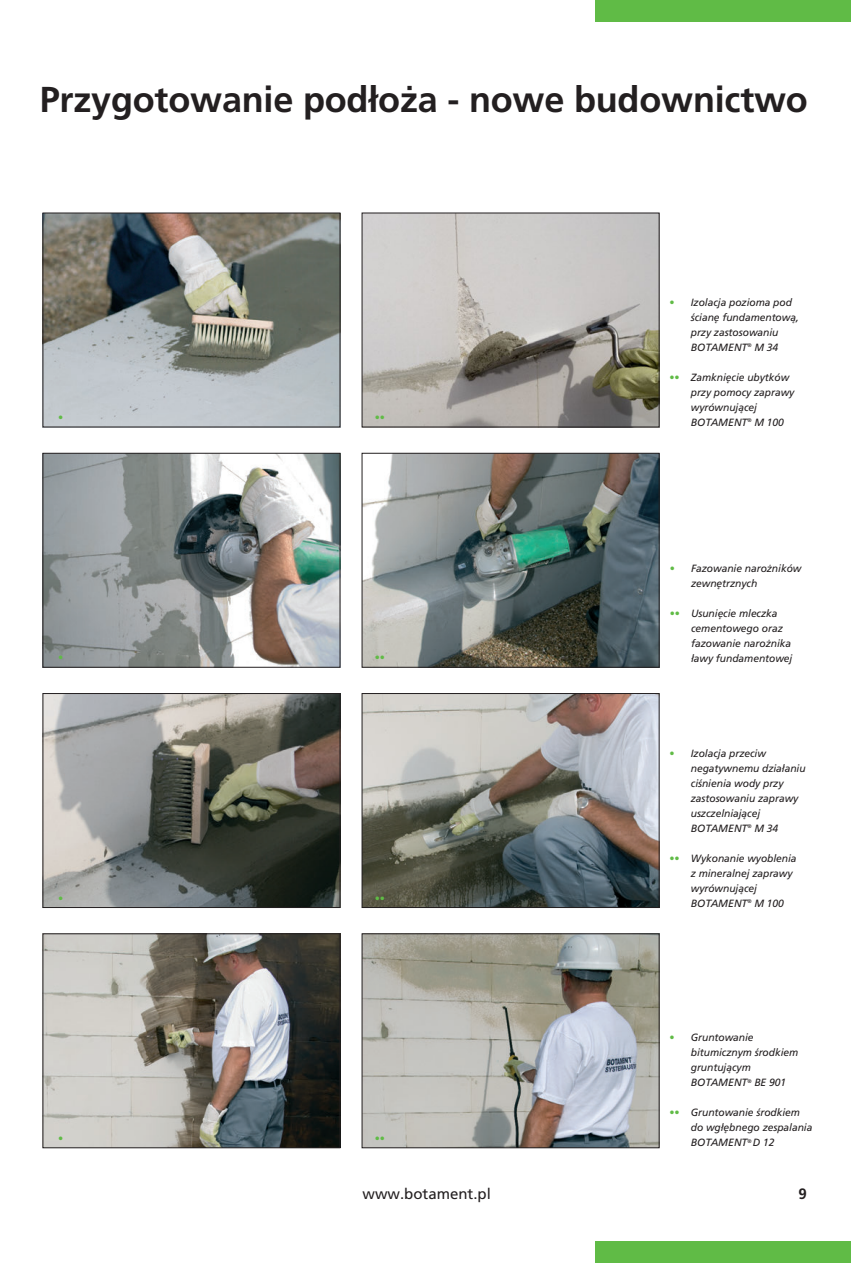
<style>
.page{position:relative;width:851px;height:1263px;background:#fff}
.page>*{position:absolute;margin:0;border:0;box-sizing:border-box;transform-origin:0 0}
.t1{font:700 36px "Frutiger LT Pro";letter-spacing:-.005em;color:#231f20}
.t2{font:15px "Frutiger LT Pro";color:#231f20}
.t3{font:700 15px "Frutiger LT Pro";color:#231f20}
.t4{font:italic 10.5px/15px "Frutiger LT Pro";letter-spacing:-.005em;color:#231f20}
.t5{font:300 10.5px "Frutiger LT Pro";color:#60bb46}
.s1{font-weight:300;font-style:normal;color:#60bb46}
</style>
<div class="page">
<div style="left:595px;top:0;width:255px;height:21px;background:#60bb46"></div>
<div style="left:595px;top:1242px;width:255px;height:21px;background:#60bb46"></div>
<img style="left:45px;top:215px;width:293px;height:210px">
<div style="left:43px;top:213px;width:297px;height:214px;border:1px solid #231f20"></div>
<img style="left:45px;top:455px;width:293px;height:211px">
<div style="left:43px;top:453px;width:297px;height:215px;border:1px solid #231f20"></div>
<img style="left:45px;top:695px;width:293px;height:211px">
<div style="left:43px;top:693px;width:297px;height:215px;border:1px solid #231f20"></div>
<img style="left:363px;top:695px;width:294px;height:211px">
<div style="left:361px;top:693px;width:298px;height:215px;border:1px solid #231f20"></div>
<img style="left:45px;top:935px;width:293px;height:211px">
<div style="left:43px;top:933px;width:297px;height:215px;border:1px solid #231f20"></div>
<img style="left:363px;top:935px;width:294px;height:211px">
<div style="left:361px;top:933px;width:298px;height:215px;border:1px solid #231f20"></div>
<img style="left:363px;top:455px;width:294px;height:211px">
<div style="left:361px;top:453px;width:298px;height:215px;border:1px solid #231f20"></div>
<img style="left:363px;top:215px;width:294px;height:210px">
<h1 class="t1" style="left:40px;top:87px;width:769px">Przygotowanie podłoża - nowe budownictwo</h1>
<p class="t5" style="left:58px;top:414px;width:7px">•</p>
<p class="t5" style="left:375px;top:414px;width:12px">••</p>
<p class="t4" style="left:690px;top:295px;width:110px;text-indent:-21px"><span class="s1">•</span> Izolacja pozioma pod ścianę fundamentową, przy zastosowaniu<br>BOTAMENT<sup>®</sup> M 34</p>
<p class="t4" style="left:690px;top:370px;width:105px;text-indent:-21px"><span class="s1">••</span> Zamknięcie ubytków przy pomocy zaprawy wyrównującej<br>BOTAMENT<sup>®</sup> M 100</p>
<p class="t5" style="left:58px;top:654px;width:7px">•</p>
<p class="t5" style="left:375px;top:654px;width:12px">••</p>
<p class="t4" style="left:691px;top:562px;width:112px;text-indent:-21px"><span class="s1">•</span> Fazowanie narożników zewnętrznych</p>
<p class="t4" style="left:691px;top:607px;width:103px;text-indent:-21px"><span class="s1">••</span> Usunięcie mleczka cementowego oraz fazowanie narożnika ławy fundamentowej</p>
<p class="t5" style="left:58px;top:894px;width:7px">•</p>
<p class="t5" style="left:375px;top:894px;width:12px">••</p>
<p class="t4" style="left:690px;top:747px;width:116px;text-indent:-21px"><span class="s1">•</span> Izolacja przeciw negatywnemu działaniu ciśnienia wody przy zastosowaniu zaprawy uszczelniającej<br>BOTAMENT<sup>®</sup> M 34</p>
<p class="t4" style="left:690px;top:852px;width:107px;text-indent:-21px"><span class="s1">••</span> Wykonanie wyoblenia z mineralnej zaprawy wyrównującej<br>BOTAMENT<sup>®</sup> M 100</p>
<p class="t5" style="left:58px;top:1134px;width:7px">•</p>
<p class="t5" style="left:375px;top:1134px;width:12px">••</p>
<p class="t4" style="left:690px;top:1031px;width:109px;text-indent:-21px"><span class="s1">•</span> Gruntowanie bitumicznym środkiem gruntującym<br>BOTAMENT<sup>®</sup> BE 901</p>
<p class="t4" style="left:690px;top:1106px;width:123px;text-indent:-21px"><span class="s1">••</span> Gruntowanie środkiem do wgłębnego zespalania<br>BOTAMENT<sup>®</sup> D 12</p>
<h2 class="t2" style="left:362px;top:1189px;width:130px">www.botament.pl</h2>
<h2 class="t3" style="left:798px;top:1189px;width:10px">9</h2>
</div>
